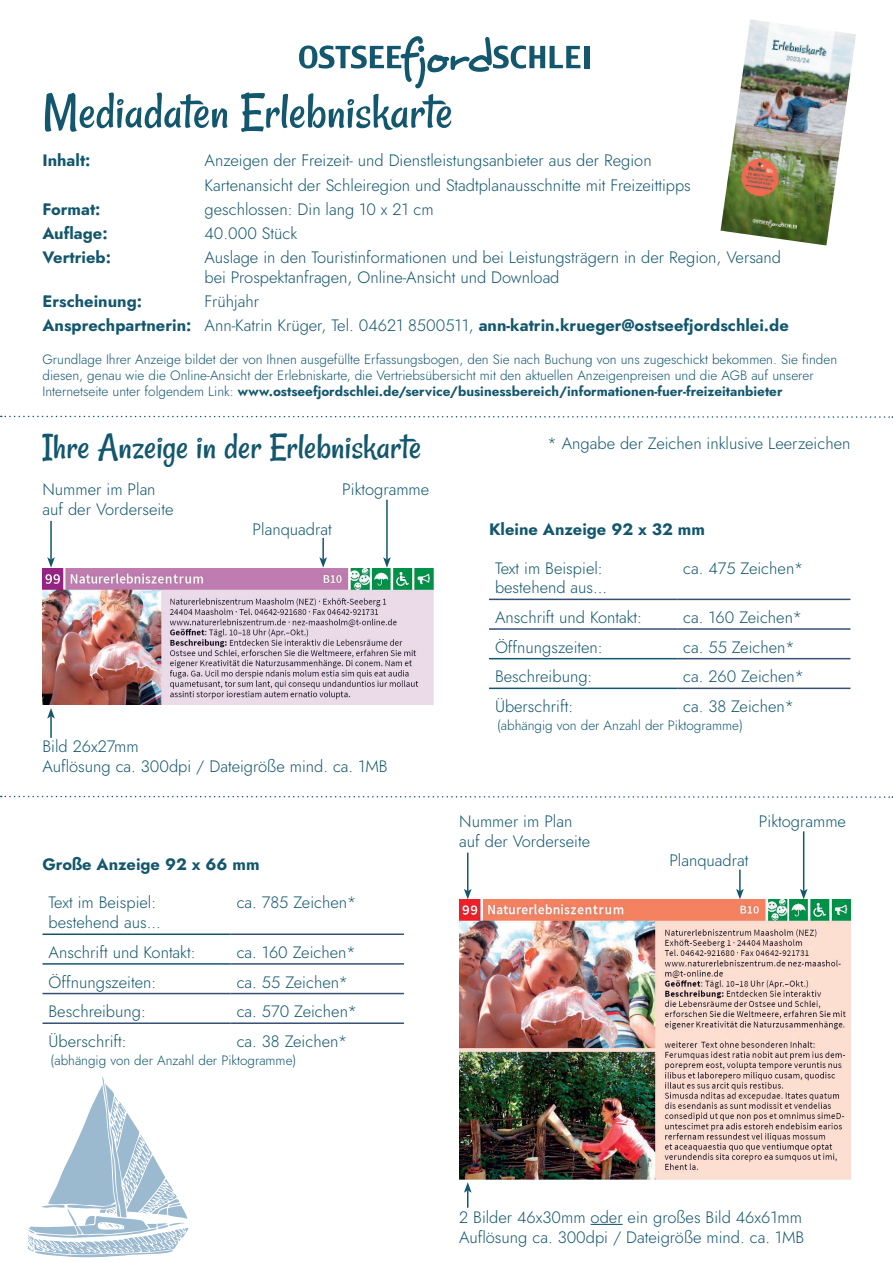
<style>
.page{position:relative;width:893px;height:1263px;background:#fff}
.page>*{position:absolute;margin:0;border:0;box-sizing:border-box;transform-origin:0 0}
.t1{font:52.5px "Rancho";color:#13576e}
.t2{font:37.5px "Rancho";color:#13576e}
.t3{font:300 16.5px/19.8px "Jost";color:#13576e}
.t4{font:700 16.5px "Jost";color:#13576e}
.t5{font:300 13.5px/16.2px "Jost";color:#13576e}
.s1{font-weight:300}
.s2{font-weight:700}
</style>
<div class="page">
<img style="left:720px;top:19px;width:136px;height:226px">
<div style="left:584px;top:46px;width:5px;height:22px;background:#13576e"></div>
<svg style="left:299px;top:36px;width:281px;height:52px"></svg>
<svg style="left:1px;top:795px;width:892px;height:3px"></svg>
<img style="left:43px;top:569px;width:391px;height:135px">
<hr style="left:489px;top:599px;width:188px;height:1px;background:#365073">
<hr style="left:677px;top:599px;width:173px;height:1px;background:#365073">
<hr style="left:489px;top:628px;width:188px;height:2px;background:#365073">
<hr style="left:677px;top:628px;width:173px;height:2px;background:#365073">
<hr style="left:677px;top:658px;width:173px;height:1px;background:#365073">
<hr style="left:677px;top:688px;width:173px;height:1px;background:#365073">
<hr style="left:489px;top:658px;width:188px;height:1px;background:#13576e">
<hr style="left:489px;top:688px;width:188px;height:1px;background:#13576e">
<hr style="left:50px;top:521px;width:2px;height:38px;background:#13576e">
<svg style="left:47px;top:557px;width:8px;height:11px"></svg>
<hr style="left:322px;top:538px;width:2px;height:21px;background:#13576e">
<svg style="left:319px;top:557px;width:8px;height:11px"></svg>
<hr style="left:386px;top:500px;width:2px;height:59px;background:#13576e">
<svg style="left:383px;top:557px;width:8px;height:11px"></svg>
<hr style="left:50px;top:716px;width:2px;height:22px;background:#13576e">
<svg style="left:47px;top:708px;width:8px;height:10px"></svg>
<hr style="left:591px;top:1224px;width:32px;height:1px;background:#13576e">
<img style="left:459px;top:899px;width:391px;height:281px">
<hr style="left:467px;top:853px;width:1px;height:38px;background:#13576e">
<svg style="left:464px;top:889px;width:8px;height:10px"></svg>
<hr style="left:739px;top:870px;width:2px;height:21px;background:#13576e">
<svg style="left:736px;top:889px;width:8px;height:10px"></svg>
<hr style="left:803px;top:831px;width:1px;height:60px;background:#13576e">
<svg style="left:800px;top:889px;width:7px;height:10px"></svg>
<svg style="left:464px;top:1182px;width:8px;height:26px"></svg>
<hr style="left:231px;top:933px;width:173px;height:2px;background:#365073">
<hr style="left:231px;top:963px;width:173px;height:2px;background:#365073">
<hr style="left:43px;top:993px;width:188px;height:1px;background:#365073">
<hr style="left:231px;top:993px;width:173px;height:1px;background:#365073">
<hr style="left:43px;top:1022px;width:188px;height:2px;background:#365073">
<hr style="left:231px;top:1022px;width:173px;height:2px;background:#365073">
<hr style="left:43px;top:933px;width:188px;height:2px;background:#13576e">
<hr style="left:43px;top:963px;width:188px;height:2px;background:#13576e">
<svg style="left:1px;top:415px;width:892px;height:3px"></svg>
<svg style="left:27px;top:1076px;width:162px;height:181px"></svg>
<p class="t1" style="left:43px;top:80px;width:412px">Mediadaten Erlebniskarte</p>
<p class="t4" style="left:43px;top:149px;width:50px">Inhalt:</p>
<p class="t3" style="left:205px;top:151px;width:449px">Anzeigen der Freizeit- und Dienstleistungsanbieter aus der Region</p>
<p class="t3" style="left:205px;top:175px;width:488px">Kartenansicht der Schleiregion und Stadtplanausschnitte mit Freizeittipps</p>
<p class="t4" style="left:43px;top:198px;width:60px">Format:</p>
<p class="t3" style="left:205px;top:199px;width:231px">geschlossen: Din lang 10 x 21 cm</p>
<p class="t4" style="left:43px;top:222px;width:67px">Auflage:</p>
<p class="t3" style="left:205px;top:223px;width:94px">40.000 Stück</p>
<p class="t4" style="left:43px;top:246px;width:70px">Vertrieb:</p>
<p class="t3" style="left:205px;top:247px;width:578px">Auslage in den Touristinformationen und bei Leistungsträgern in der Region, Versand bei Prospektanfragen, Online-Ansicht und Download</p>
<p class="t4" style="left:43px;top:290px;width:101px">Erscheinung:</p>
<p class="t3" style="left:205px;top:291px;width:56px">Frühjahr</p>
<p class="t4" style="left:43px;top:314px;width:748px">Ansprechpartnerin: <span class="s1">Ann-Katrin Krüger, Tel. 04621 8500511,</span> ann-katrin.krueger@ostseefjordschlei.de</p>
<p class="t5" style="left:43px;top:351px;width:796px">Grundlage Ihrer Anzeige bildet der von Ihnen ausgefüllte Erfassungsbogen, den Sie nach Buchung von uns zugeschickt bekommen. Sie finden diesen, genau wie die Online-Ansicht der Erlebniskarte, die Vertriebsübersicht mit den aktuellen Anzeigenpreisen und die AGB auf unserer<br>Internetseite unter folgendem Link: <span class="s2">www.ostseefjordschlei.de/service/businessbereich/informationen-fuer-freizeitanbieter</span></p>
<p class="t2" style="left:43px;top:424px;width:380px">Ihre Anzeige in der Erlebniskarte</p>
<p class="t3" style="left:547px;top:434px;width:305px">* Angabe der Zeichen inklusive Leerzeichen</p>
<p class="t3" style="left:43px;top:479px;width:115px">Nummer im Plan</p>
<p class="t3" style="left:342px;top:479px;width:89px">Piktogramme</p>
<p class="t3" style="left:43px;top:499px;width:132px">auf der Vorderseite</p>
<p class="t3" style="left:253px;top:519px;width:81px">Planquadrat</p>
<p class="t4" style="left:489px;top:518px;width:217px">Kleine Anzeige 92 x 32 mm</p>
<p class="t3" style="left:495px;top:558px;width:114px">Text im Beispiel: bestehend aus...</p>
<p class="t3" style="left:683px;top:558px;width:122px">ca. 475 Zeichen*</p>
<p class="t3" style="left:495px;top:607px;width:149px">Anschrift und Kontakt:</p>
<p class="t3" style="left:683px;top:607px;width:121px">ca. 160 Zeichen*</p>
<p class="t3" style="left:495px;top:637px;width:109px">Öffnungszeiten:</p>
<p class="t3" style="left:683px;top:637px;width:113px">ca. 55 Zeichen*</p>
<p class="t3" style="left:495px;top:667px;width:99px">Beschreibung:</p>
<p class="t3" style="left:683px;top:667px;width:122px">ca. 260 Zeichen*</p>
<p class="t3" style="left:495px;top:696px;width:80px">Überschrift:</p>
<p class="t3" style="left:683px;top:696px;width:113px">ca. 38 Zeichen*</p>
<p class="t5" style="left:497px;top:717px;width:247px">(abhängig von der Anzahl der Piktogramme)</p>
<p class="t3" style="left:43px;top:737px;width:98px">Bild 26x27mm</p>
<p class="t3" style="left:43px;top:757px;width:347px">Auflösung ca. 300dpi / Dateigröße mind. ca. 1MB</p>
<p class="t4" style="left:43px;top:853px;width:219px">Große Anzeige 92 x 66 mm</p>
<p class="t3" style="left:49px;top:893px;width:114px">Text im Beispiel: bestehend aus...</p>
<p class="t3" style="left:237px;top:893px;width:121px">ca. 785 Zeichen*</p>
<p class="t3" style="left:49px;top:942px;width:149px">Anschrift und Kontakt:</p>
<p class="t3" style="left:237px;top:942px;width:121px">ca. 160 Zeichen*</p>
<p class="t3" style="left:49px;top:972px;width:109px">Öffnungszeiten:</p>
<p class="t3" style="left:237px;top:972px;width:113px">ca. 55 Zeichen*</p>
<p class="t3" style="left:49px;top:1002px;width:99px">Beschreibung:</p>
<p class="t3" style="left:237px;top:1002px;width:122px">ca. 570 Zeichen*</p>
<p class="t3" style="left:49px;top:1031px;width:80px">Überschrift:</p>
<p class="t3" style="left:237px;top:1031px;width:113px">ca. 38 Zeichen*</p>
<p class="t5" style="left:51px;top:1052px;width:247px">(abhängig von der Anzahl der Piktogramme)</p>
<p class="t3" style="left:459px;top:811px;width:115px">Nummer im Plan</p>
<p class="t3" style="left:759px;top:811px;width:89px">Piktogramme</p>
<p class="t3" style="left:459px;top:831px;width:132px">auf der Vorderseite</p>
<p class="t3" style="left:669px;top:851px;width:81px">Planquadrat</p>
<p class="t3" style="left:459px;top:1207px;width:344px">2 Bilder 46x30mm oder ein großes Bild 46x61mm</p>
<p class="t3" style="left:459px;top:1227px;width:347px">Auflösung ca. 300dpi / Dateigröße mind. ca. 1MB</p>
</div>
